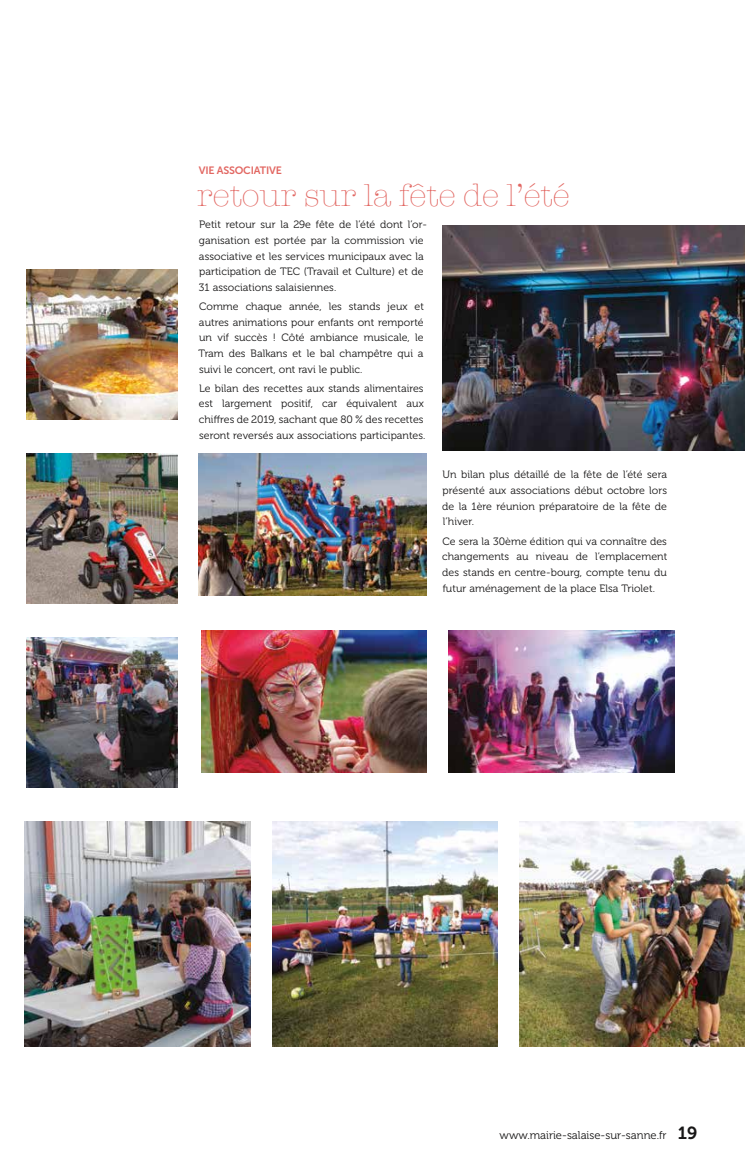
<style>
.page{position:relative;width:745px;height:1170px;background:#fff}
.page>*{position:absolute;margin:0;border:0;box-sizing:border-box;transform-origin:0 0}
.t1{font:300 32.5px "American Typewriter";color:#e26762}
.t2{font:11.25px "Museo 300";color:#181717}
.t3{font:10.62px/15.6px "Museo 300";letter-spacing:.005em;color:#181717;text-align:justify}
.t4{font:10.62px "Museo Sans 700";letter-spacing:-.02em;color:#e26762}
.s1{font-family:"Museo 700";font-size:17.5px}
</style>
<div class="page">
<img style="left:442px;top:225px;width:302px;height:225px">
<img style="left:25px;top:821px;width:225px;height:225px">
<img style="left:272px;top:821px;width:225px;height:225px">
<img style="left:519px;top:821px;width:225px;height:225px">
<img style="left:201px;top:630px;width:225px;height:142px">
<img style="left:448px;top:630px;width:225px;height:142px">
<img style="left:198px;top:453px;width:228px;height:143px">
<img style="left:27px;top:269px;width:150px;height:150px">
<img style="left:27px;top:453px;width:150px;height:150px">
<img style="left:27px;top:637px;width:150px;height:150px">
<p class="t4" style="left:199px;top:165px;width:84px">VIE ASSOCIATIVE</p>
<h1 class="t1" style="left:197px;top:171px;width:374px">retour sur la fête de l’été</h1>
<p class="t3" style="left:199px;top:217px;width:229px;text-align:left">Petit retour sur la 29e fête de l’été dont l’or&shy;ganisation est portée par la commission vie associative et les services municipaux avec la participation de TEC (Travail et Culture) et de 31 associations salaisiennes.</p>
<p class="t3" style="left:198px;top:299px;width:227px">Comme chaque année, les stands jeux et autres animations pour enfants ont remporté un vif succès ! Côté ambiance musicale, le Tram des Balkans et le bal champêtre qui a suivi le concert, ont ravi le public.</p>
<p class="t3" style="left:199px;top:380px;width:228px;text-align:left">Le bilan des recettes aux stands alimentaires est largement positif, car équivalent aux chiffres de 2019, sachant que 80 % des recettes seront reversés aux associations participantes.</p>
<p class="t3" style="left:442px;top:467px;width:226px">Un bilan plus détaillé de la fête de l’été sera présenté aux associations début octobre lors de la 1ère réunion préparatoire de la fête de l’hiver.</p>
<p class="t3" style="left:442px;top:533px;width:226px">Ce sera la 30ème édition qui va connaître des changements au niveau de l’emplacement des stands en centre-bourg, compte tenu du futur aménagement de la place Elsa Triolet.</p>
<p class="t2" style="left:499px;top:1128px;width:199px">www.mairie-salaise-sur-sanne.fr <span class="s1">19</span></p>
</div>
